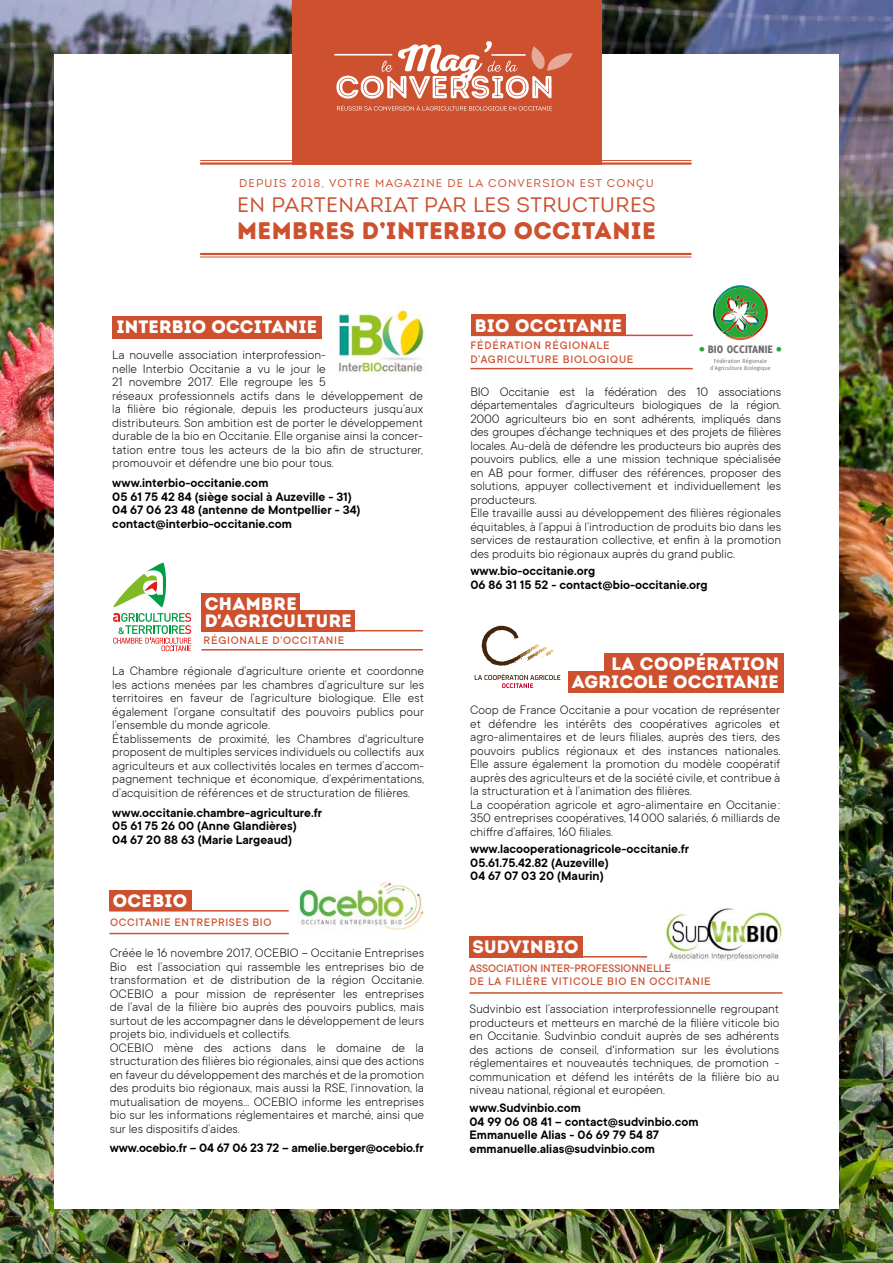
<style>
.page{position:relative;width:893px;height:1263px;background:#fff}
.page>*{position:absolute;margin:0;border:0;box-sizing:border-box;transform-origin:0 0}
.t1{font:24px "Intro Rust Base";letter-spacing:.015em;color:#cd512f}
.t2{font:21px "Intro Rust Book Base";letter-spacing:.02em;color:#cd512f}
.t3{font:18px/17.2px "Intro Rust Base";letter-spacing:.01em;color:#fff;text-align:right}
.t4{font:300 13.5px/13.5px "TT Commons";color:#000}
.t5{font:600 13.5px/13.5px "TT Commons";color:#000}
.t6{font:500 12px/13.5px "TT Commons";letter-spacing:.06em;color:#cd512f}
.t7{font:500 12px/13.5px "TT Commons";color:#cd512f}
.t8{font:800 11.85px "Delicious";color:#706f6f}
.t9{font:11.25px "Intro Rust Book Base";letter-spacing:.1em;color:#cd512f}
.t10{font:6.15px/6.9px "Delicious";letter-spacing:.015em;color:#706f6f;text-align:center}
.s1{color:#26a737}
</style>
<div class="page">
<img style="left:0;top:0;width:893px;height:1263px">
<div style="left:54px;top:54px;width:785px;height:1155px;background:#fff"></div>
<hr style="left:470px;top:368px;width:223px;height:1px;background:#cd512f">
<hr style="left:471px;top:335px;width:222px;height:1px;background:#cd512f">
<hr style="left:200px;top:253px;width:491px;height:2px;background:#cd512f">
<hr style="left:200px;top:257px;width:491px;height:1px;background:#cd512f">
<hr style="left:200px;top:160px;width:491px;height:1px;background:#cd512f">
<hr style="left:200px;top:162px;width:491px;height:3px;background:#cd512f">
<hr style="left:109px;top:910px;width:180px;height:1px;background:#cd512f">
<hr style="left:109px;top:933px;width:180px;height:1px;background:#cd512f">
<div style="left:471px;top:314px;width:155px;height:22px;background:#cd512f"></div>
<img style="left:299px;top:883px;width:124px;height:47px">
<img style="left:665px;top:908px;width:118px;height:53px">
<svg style="left:713px;top:285px;width:55px;height:55px"></svg>
<hr style="left:469px;top:992px;width:313px;height:2px;background:#cd512f">
<hr style="left:469px;top:956px;width:178px;height:1px;background:#cd512f">
<div style="left:292px;top:0;width:309px;height:165px;background:#cd512f"></div>
<div style="left:469px;top:936px;width:114px;height:21px;background:#cd512f"></div>
<div style="left:109px;top:890px;width:83px;height:21px;background:#cd512f"></div>
<div style="left:604px;top:653px;width:179px;height:22px;background:#cd512f"></div>
<div style="left:568px;top:671px;width:215px;height:21px;background:#cd512f"></div>
<svg style="left:336px;top:41px;width:237px;height:58px"></svg>
<svg style="left:337px;top:105px;width:215px;height:6px"></svg>
<hr style="left:334px;top:54px;width:58px;height:2px;background:#fff">
<hr style="left:491px;top:54px;width:35px;height:2px;background:#fff">
<div style="left:112px;top:316px;width:210px;height:23px;background:#cd512f"></div>
<img style="left:338px;top:307px;width:89px;height:67px">
<svg style="left:113px;top:613px;width:78px;height:38px"></svg>
<svg style="left:113px;top:563px;width:53px;height:44px"></svg>
<hr style="left:201px;top:649px;width:222px;height:1px;background:#cd512f">
<hr style="left:201px;top:630px;width:222px;height:1px;background:#cd512f">
<div style="left:201px;top:593px;width:99px;height:20px;background:#cd512f"></div>
<div style="left:201px;top:610px;width:154px;height:21px;background:#cd512f"></div>
<svg style="left:475px;top:674px;width:85px;height:14px"></svg>
<svg style="left:482px;top:626px;width:71px;height:40px"></svg>
<p class="t9" style="left:239px;top:177px;width:416px">DEPUIS 2018, VOTRE MAGAZINE DE LA CONVERSION EST CONÇU</p>
<h2 class="t2" style="left:237px;top:192px;width:420px">EN PARTENARIAT PAR LES STRUCTURES</h2>
<h1 class="t1" style="left:237px;top:216px;width:420px">MEMBRES D’INTERBIO OCCITANIE</h1>
<h3 class="t3" style="left:116px;top:319px;width:202px">INTERBIO OCCITANIE</h3>
<p class="t4" style="left:112px;top:348px;width:312px">La nouvelle association interprofession-<br>nelle Interbio Occitanie a vu le jour le<br>21 novembre 2017. Elle regroupe les 5<br>réseaux professionnels actifs dans le développement de la filière bio régionale, depuis les producteurs jusqu’aux distributeurs. Son ambition est de porter le développement durable de la bio en Occitanie. Elle organise ainsi la concer&shy;tation entre tous les acteurs de la bio afin de structurer, promouvoir et défendre une bio pour tous.</p>
<p class="t5" style="left:112px;top:476px;width:250px">www.interbio-occitanie.com<br>05 61 75 42 84 (siège social à Auzeville - 31)<br>04 67 06 23 48 (antenne de Montpellier - 34) contact@interbio-occitanie.com</p>
<h3 class="t3" style="left:205px;top:595px;width:149px;text-align:left">CHAMBRE<br>D'AGRICULTURE</h3>
<p class="t6" style="left:204px;top:633px;width:142px">RÉGIONALE D'OCCITANIE</p>
<p class="t4" style="left:112px;top:664px;width:313px">La Chambre régionale d’agriculture oriente et coordonne les actions menées par les chambres d’agriculture sur les territoires en faveur de l’agriculture biologique. Elle est également l’organe consultatif des pouvoirs publics pour l’ensemble du monde agricole.<br>Établissements de proximité, les Chambres d'agriculture proposent de multiples services individuels ou collectifs aux agriculteurs et aux collectivités locales en termes d’accom&shy;pagnement technique et économique, d’expérimentations, d’acquisition de références et de structuration de filières.</p>
<p class="t5" style="left:112px;top:806px;width:211px">www.occitanie.chambre-agriculture.fr<br>05 61 75 26 00 (Anne Glandières)<br>04 67 20 88 63 (Marie Largeaud)</p>
<h3 class="t3" style="left:113px;top:892px;width:76px">OCEBIO</h3>
<p class="t6" style="left:110px;top:916px;width:163px">OCCITANIE ENTREPRISES BIO</p>
<p class="t4" style="left:110px;top:946px;width:316px">Créée le 16 novembre 2017, OCEBIO – Occitanie Entreprises Bio est l’association qui rassemble les entreprises bio de transformation et de distribution de la région Occitanie.<br>OCEBIO a pour mission de représenter les entreprises de l’aval de la filière bio auprès des pouvoirs publics, mais surtout de les accompagner dans le développement de leurs projets bio, individuels et collectifs.<br>OCEBIO mène des actions dans le domaine de la structuration des filières bio régionales, ainsi que des actions en faveur du développement des marchés et de la promotion des produits bio régionaux, mais aussi la RSE, l’innovation, la mutualisation de moyens... OCEBIO informe les entreprises bio sur les informations réglementaires et marché, ainsi que sur les dispositifs d’aides.</p>
<p class="t5" style="left:110px;top:1142px;width:316px">www.ocebio.fr – 04 67 06 23 72 – amelie.berger@ocebio.fr</p>
<h3 class="t3" style="left:475px;top:318px;width:149px">BIO OCCITANIE</h3>
<p class="t6" style="left:470px;top:339px;width:165px">FÉDÉRATION RÉGIONALE<br>D’AGRICULTURE BIOLOGIQUE</p>
<p class="t8" style="left:699px;top:342px;width:84px"><span class="s1">•</span> BIO OCCITANIE <span class="s1">•</span></p>
<p class="t10" style="left:710px;top:357px;width:62px">Fédération Régionale d'Agriculture Biologique</p>
<p class="t4" style="left:470px;top:385px;width:312px">BIO Occitanie est la fédération des 10 associations départementales d’agriculteurs biologiques de la région.<br>2000 agriculteurs bio en sont adhérents, impliqués dans des groupes d’échange techniques et des projets de filières locales. Au-delà de défendre les producteurs bio auprès des pouvoirs publics, elle a une mission technique spécialisée en AB pour former, diffuser des références, proposer des solutions, appuyer collectivement et individuellement les producteurs.<br>Elle travaille aussi au développement des filières régionales équitables, à l’appui à l’introduction de produits bio dans les services de restauration collective, et enfin à la promotion des produits bio régionaux auprès du grand public.</p>
<p class="t5" style="left:470px;top:565px;width:239px">www.bio-occitanie.org<br>06 86 31 15 52 - contact@bio-occitanie.org</p>
<h3 class="t3" style="left:572px;top:656px;width:209px">LA COOPÉRATION<br>AGRICOLE OCCITANIE</h3>
<p class="t4" style="left:470px;top:703px;width:312px">Coop de France Occitanie a pour vocation de représenter et défendre les intérêts des coopératives agricoles et agro-alimentaires et de leurs filiales, auprès des tiers, des pouvoirs publics régionaux et des instances nationales.<br>Elle assure également la promotion du modèle coopératif auprès des agriculteurs et de la société civile, et contribue à la structuration et à l’animation des filières.<br>La coopération agricole et agro-alimentaire en Occitanie :<br>350 entreprises coopératives, 14000 salariés, 6 milliards de chiffre d’affaires, 160 filiales.</p>
<p class="t5" style="left:470px;top:843px;width:221px">www.lacooperationagricole-occitanie.fr<br>05.61.75.42.82 (Auzeville)<br>04 67 07 03 20 (Maurin)</p>
<h3 class="t3" style="left:472px;top:938px;width:108px">SUDVINBIO</h3>
<p class="t7" style="left:469px;top:961px;width:243px">ASSOCIATION INTER-PROFESSIONNELLE<br>DE LA FILIÈRE VITICOLE BIO EN OCCITANIE</p>
<p class="t4" style="left:469px;top:1002px;width:311px;text-align:justify">Sudvinbio est l’association interprofessionnelle regroupant producteurs et metteurs en marché de la filière viticole bio en Occitanie. Sudvinbio conduit auprès de ses adhérents des actions de conseil, d'information sur les évolutions réglementaires et nouveautés techniques, de promotion - communication et défend les intérêts de la filière bio au niveau national, régional et européen.</p>
<p class="t5" style="left:469px;top:1101px;width:231px">www.Sudvinbio.com<br>04 99 06 08 41 – contact@sudvinbio.com<br>Emmanuelle Alias - 06 69 79 54 87 emmanuelle.alias@sudvinbio.com</p>
</div>
